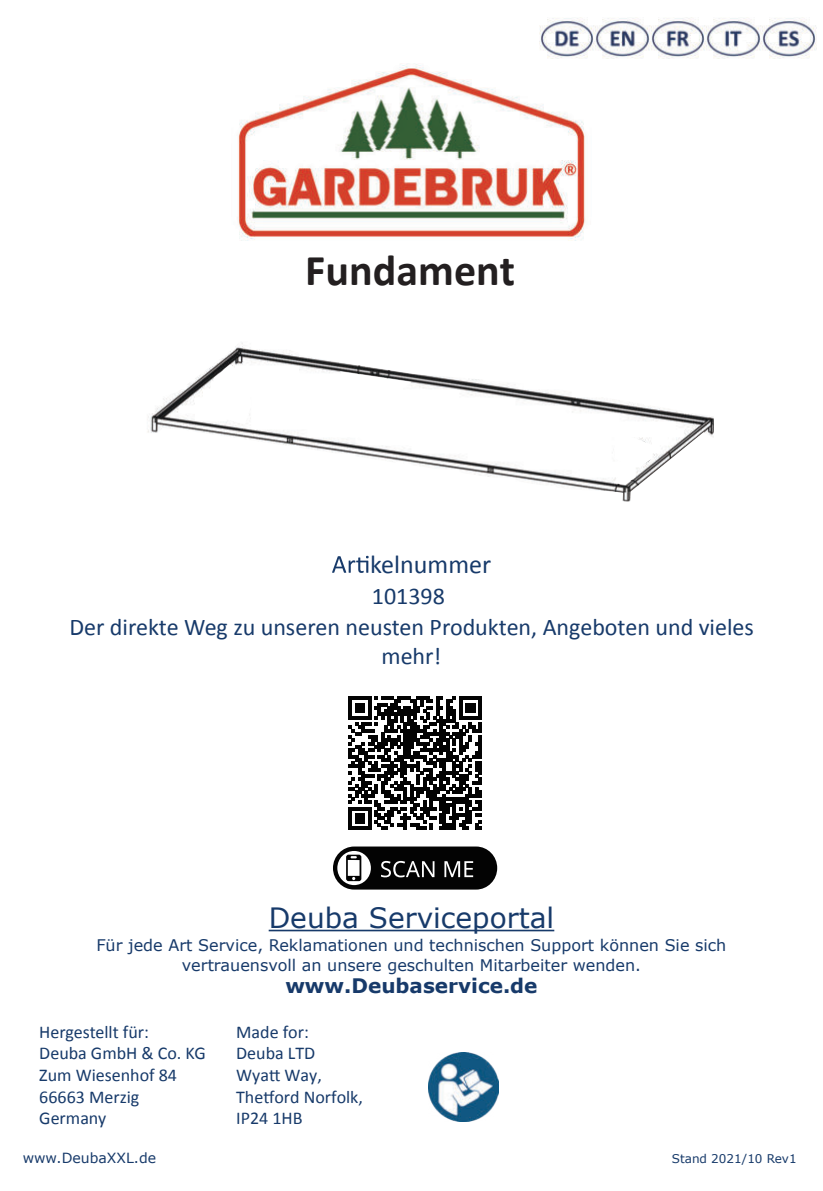
<style>
.page{position:relative;width:823px;height:1191px;background:#fff}
.page>*{position:absolute;margin:0;border:0;box-sizing:border-box;transform-origin:0 0}
.t1{font:700 44px "Calibri";color:#231f20}
.t2{font:28px "Verdana";color:#173a6a}
.t3{font:26px "Calibri";color:#173a6a}
.t4{font:24px/28.8px "Calibri";color:#173a6a;text-align:center}
.t5{font:700 20px "Verdana";color:#173a6a}
.t6{font:18px/21.6px "Calibri";color:#173a6a}
.t7{font:16px/19.2px "Verdana";color:#173a6a;text-align:center}
.t8{font:14px "Verdana";color:#173a6a}
.t9{font:12px "Verdana";color:#173a6a}
</style>
<div class="page">
<img style="left:539px;top:18px;width:277px;height:41px">
<img style="left:238px;top:63px;width:348px;height:178px">
<svg style="left:332px;top:556px;width:36px;height:17px"></svg>
<hr style="left:268px;top:929px;width:286px;height:2px;background:#173a6a">
<img style="left:147px;top:343px;width:566px;height:159px">
<svg style="left:212px;top:364px;width:40px;height:60px"></svg>
<svg style="left:340px;top:371px;width:71px;height:30px"></svg>
<svg style="left:613px;top:430px;width:40px;height:55px"></svg>
<div style="left:333px;top:846px;width:164px;height:43px;background:#030303;border-radius:21px"></div>
<svg style="left:337px;top:851px;width:33px;height:34px"></svg>
<svg style="left:381px;top:861px;width:92px;height:16px"></svg>
<svg style="left:348px;top:696px;width:133px;height:133px"></svg>
<img style="left:428px;top:1052px;width:70px;height:70px">
<h1 class="t1" style="left:305px;top:244px;width:211px">Fundament</h1>
<h3 class="t3" style="left:370px;top:555px;width:122px">kelnummer</h3>
<h3 class="t4" style="left:371px;top:583px;width:75px">101398</h3>
<h3 class="t4" style="left:69px;top:615px;width:685px">Der direkte Weg zu unseren neusten Produkten, Angeboten und vieles mehr!</h3>
<h2 class="t2" style="left:268px;top:906px;width:287px">Deuba Serviceportal</h2>
<p class="t7" style="left:96px;top:937px;width:631px">F¸r jede Art Service, Reklamationen und technischen Support kˆnnen Sie sich vertrauensvoll an unsere geschulten Mitarbeiter wenden.</p>
<p class="t5" style="left:285px;top:974px;width:253px">www.Deubaservice.de</p>
<p class="t6" style="left:39px;top:1022px;width:168px">Hergestellt f¸r:<br>Deuba GmbH &amp; Co. KG<br>Zum Wiesenhof 84<br>66663 Merzig<br>Germany</p>
<p class="t6" style="left:236px;top:1022px;width:128px">Made for:<br>Deuba LTD<br>Wya琀琀 Way,<br>The琀昀ord Norfolk,<br>IP24 1HB</p>
<p class="t8" style="left:23px;top:1152px;width:135px">www.DeubaXXL.de</p>
<p class="t9" style="left:671px;top:1153px;width:126px">Stand 2021/10 Rev1</p>
</div>
